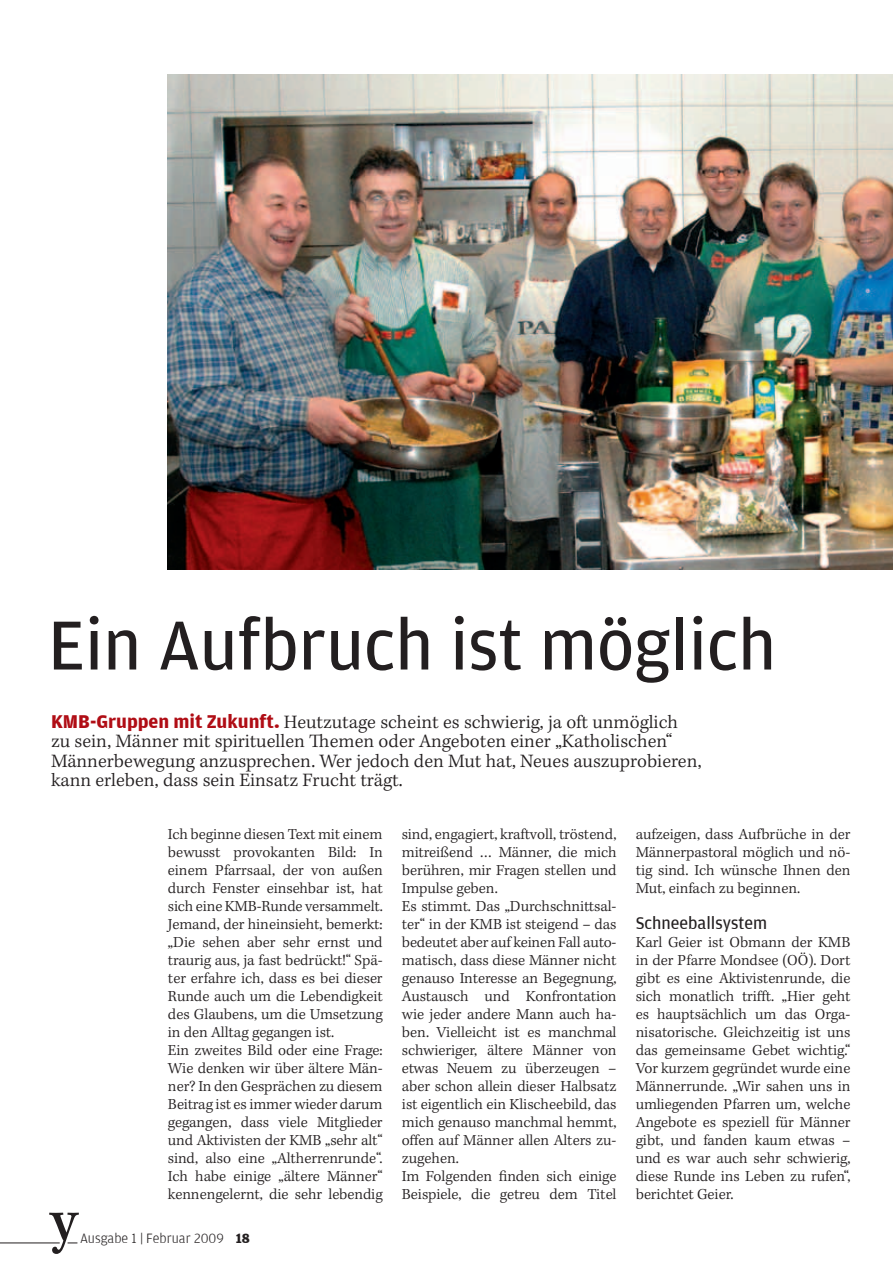
<style>
.page{position:relative;width:893px;height:1263px;background:#fff}
.page>*{position:absolute;margin:0;border:0;box-sizing:border-box;transform-origin:0 0}
.t1{font:73.5px "Amplitude";color:#231f20}
.t2{font:61.2px "Kepler Std Medium Capt";color:#231f20}
.t3{font:19.5px/19.5px "Kepler Std Light Capt";color:#231f20}
.t4{font:18px "Amplitude";color:#231f20}
.t5{font:15.75px/18px "Kepler Std Light Capt";letter-spacing:-.005em;color:#231f20}
.t6{font:300 14.25px "Amplitude";color:#231f20}
.s1{font-family:"Amplitude";font-weight:700;color:#b00d15}
.s2{font-weight:700}
</style>
<div class="page">
<hr style="left:0;top:1242px;width:60px;height:1px;background:#231f20">
<img style="left:168px;top:74px;width:725px;height:495px">
<h1 class="t1" style="left:48px;top:604px;width:730px">Ein Aufbruch ist möglich</h1>
<p class="t3" style="left:51px;top:713px;width:652px"><span class="s1">KMB-Gruppen mit Zukunft.</span> Heutzutage scheint es schwierig, ja oft unmöglich zu sein, Männer mit spirituellen Themen oder Angeboten einer „Katholischen“ Männerbewegung anzusprechen. Wer jedoch den Mut hat, Neues auszuprobieren, kann erleben, dass sein Einsatz Frucht trägt.</p>
<p class="t5" style="left:168px;top:826px;width:216px">Ich beginne diesen Text mit einem bewusst provokanten Bild: In einem Pfarrsaal, der von außen durch Fenster einsehbar ist, hat sich eine KMB-Runde versammelt.<br>Jemand, der hineinsieht, bemerkt: „Die sehen aber sehr ernst und traurig aus, ja fast bedrückt!“ Spä&shy;ter erfahre ich, dass es bei dieser<br>Runde auch um die Lebendigkeit des Glaubens, um die Umsetzung in den Alltag gegangen ist.<br>Ein zweites Bild oder eine Frage:<br>Wie denken wir über ältere Män&shy;ner? In den Gesprächen zu diesem<br>Beitrag ist es immer wieder darum gegangen, dass viele Mitglieder und Aktivisten der KMB „sehr alt“ sind, also eine „Altherrenrunde“.<br>Ich habe einige „ältere Männer“ kennengelernt, die sehr lebendig</p>
<p class="t5" style="left:402px;top:826px;width:216px">sind, engagiert, kraftvoll, tröstend, mitreißend … Männer, die mich berühren, mir Fragen stellen und<br>Impulse geben.<br>Es stimmt. Das „Durchschnittsal&shy;ter“ in der KMB ist steigend – das bedeutet aber auf keinen Fall auto&shy;matisch, dass diese Männer nicht genauso Interesse an Begegnung,<br>Austausch und Konfrontation wie jeder andere Mann auch ha&shy;ben. Vielleicht ist es manchmal schwieriger, ältere Männer von etwas Neuem zu überzeugen – aber schon allein dieser Halbsatz ist eigentlich ein Klischeebild, das mich genauso manchmal hemmt, offen auf Männer allen Alters zu&shy;zugehen.<br>Im Folgenden finden sich einige<br>Beispiele, die getreu dem Titel</p>
<p class="t5" style="left:636px;top:826px;width:216px;text-align:justify">aufzeigen, dass Aufbrüche in der Männerpastoral möglich und nö&shy;tig sind. Ich wünsche Ihnen den Mut, einfach zu beginnen.</p>
<p class="t4" style="left:636px;top:913px;width:133px">Schneeballsystem</p>
<p class="t5" style="left:636px;top:934px;width:216px;text-align:justify">Karl Geier ist Obmann der KMB in der Pfarre Mondsee (OÖ). Dort gibt es eine Aktivistenrunde, die sich monatlich trifft. „Hier geht es hauptsächlich um das Orga&shy;nisatorische. Gleichzeitig ist uns das gemeinsame Gebet wichtig.“ Vor kurzem gegründet wurde eine Männerrunde. „Wir sahen uns in umliegenden Pfarren um, welche Angebote es speziell für Männer gibt, und fanden kaum etwas – und es war auch sehr schwierig, diese Runde ins Leben zu rufen“, berichtet Geier.</p>
<h2 class="t2" style="left:50px;top:1185px;width:30px">y</h2>
<p class="t6" style="left:80px;top:1230px;width:171px">Ausgabe 1 | Februar 2009 <span class="s2">18</span></p>
</div>
